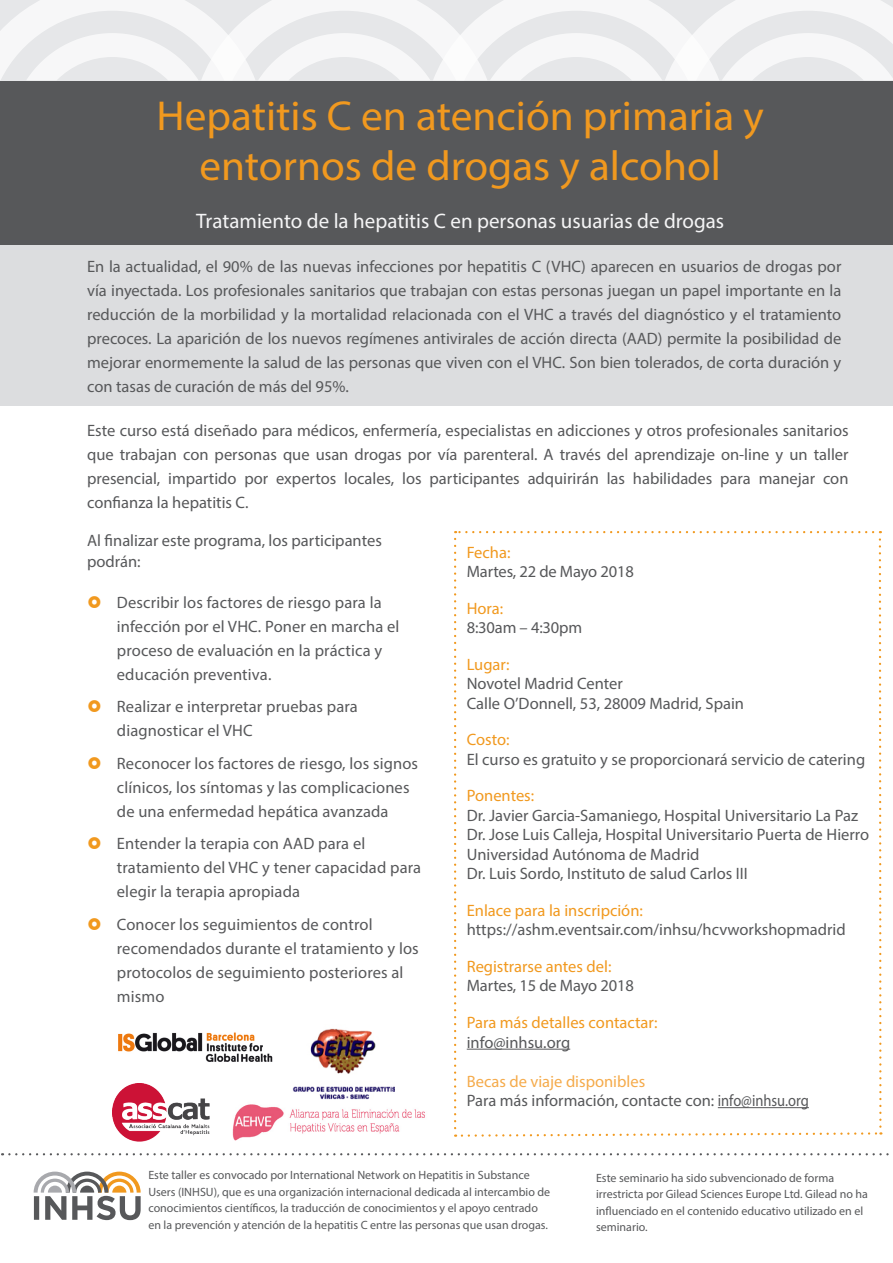
<style>
.page{position:relative;width:893px;height:1263px;background:#fff}
.page>*{position:absolute;margin:0;border:0;box-sizing:border-box;transform-origin:0 0}
.t1{font:42px/49.5px "Myriad Pro";color:#f1991f;text-align:center}
.t2{font:21px "Myriad Pro";color:#f5f5f6}
.BULLET_POINTS{font:16.5px/24px "Myriad Pro";color:#57585a}
.t3{font:16.5px/19.5px "Myriad Pro";color:#f1991f}
.Numbers{font:16.5px/21px "Myriad Pro";color:#57585a}
.Numbers-2{font:12px/16.5px "Myriad Pro";color:#57585a}
.s1{color:#f1991f}
.s2{color:#57585a}
.s3{color:#f5ab4b}
</style>
<div class="page">
<svg style="left:454px;top:531px;width:429px;height:606px"></svg>
<div style="left:0;top:80px;width:893px;height:206px;background:#57585a"></div>
<div style="left:0;top:246px;width:893px;height:160px;background:#dcdddf"></div>
<hr style="left:467px;top:1049px;width:103px;height:1px;background:#57585a">
<hr style="left:718px;top:1107px;width:91px;height:1px;background:#57585a">
<svg style="left:2px;top:1153px;width:887px;height:2px"></svg>
<svg style="left:34px;top:1171px;width:107px;height:49px"></svg>
<svg style="left:0;top:0;width:893px;height:80px"></svg>
<img style="left:113px;top:1083px;width:97px;height:58px">
<img style="left:232px;top:1104px;width:193px;height:37px">
<img style="left:292px;top:1028px;width:102px;height:72px">
<img style="left:118px;top:1032px;width:155px;height:30px">
<p class="t1" style="left:157px;top:91px;width:609px">Hepatitis C en atención primaria y entornos de drogas y alcohol</p>
<p class="t2" style="left:196px;top:208px;width:530px">Tratamiento de la hepatitis C en personas usuarias de drogas</p>
<p class="BULLET_POINTS" style="left:87px;top:255px;width:756px;text-align:justify">En la actualidad, el 90% de las nuevas infecciones por hepatitis C (VHC) aparecen en usuarios de drogas por vía inyectada. Los profesionales sanitarios que trabajan con estas personas juegan un papel importante en la reducción de la morbilidad y la mortalidad relacionada con el VHC a través del diagnóstico y el tratamiento precoces. La aparición de los nuevos regímenes antivirales de acción directa (AAD) permite la posibilidad de mejorar enormemente la salud de las personas que viven con el VHC. Son bien tolerados, de corta duración y con tasas de curación de más del 95%.</p>
<p class="BULLET_POINTS" style="left:87px;top:418px;width:763px;text-align:justify">Este curso está diseñado para médicos, enfermería, especialistas en adicciones y otros profesionales sanitarios que trabajan con personas que usan drogas por vía parenteral. A través del aprendizaje on-line y un taller presencial, impartido por expertos locales, los participantes adquirirán las habilidades para manejar con confianza la hepatitis C.</p>
<p class="Numbers" style="left:87px;top:529px;width:296px">Al finalizar este programa, los participantes podrán:</p>
<p class="BULLET_POINTS" style="left:117px;top:590px;width:284px">Describir los factores de riesgo para la infección por el VHC. Poner en marcha el proceso de evaluación en la práctica y educación preventiva.</p>
<p class="BULLET_POINTS" style="left:117px;top:694px;width:242px">Realizar e interpretar pruebas para diagnosticar el VHC</p>
<p class="BULLET_POINTS" style="left:117px;top:751px;width:303px">Reconocer los factores de riesgo, los signos clínicos, los síntomas y las complicaciones de una enfermedad hepática avanzada</p>
<p class="BULLET_POINTS" style="left:117px;top:831px;width:306px">Entender la terapia con AAD para el tratamiento del VHC y tener capacidad para elegir la terapia apropiada</p>
<p class="BULLET_POINTS" style="left:117px;top:912px;width:303px">Conocer los seguimientos de control recomendados durante el tratamiento y los protocolos de seguimiento posteriores al mismo</p>
<p class="BULLET_POINTS" style="left:467px;top:542px;width:169px;line-height:19.5px"><span class="s1">Fecha:<br></span>Martes, 22 de Mayo 2018</p>
<p class="BULLET_POINTS" style="left:467px;top:598px;width:117px;line-height:19.5px"><span class="s1">Hora:<br></span>8:30am – 4:30pm</p>
<p class="BULLET_POINTS" style="left:467px;top:654px;width:279px;line-height:19.5px"><span class="s1">Lugar:<br></span>Novotel Madrid Center<br>Calle O’Donnell, 53, 28009 Madrid, Spain</p>
<p class="BULLET_POINTS" style="left:467px;top:730px;width:400px;line-height:19.5px"><span class="s1">Costo:<br></span>El curso es gratuito y se proporcionará servicio de catering</p>
<p class="BULLET_POINTS" style="left:467px;top:786px;width:404px;line-height:19.5px"><span class="s1">Ponentes:<br></span>Dr. Javier Garcia-Samaniego, Hospital Universitario La Paz Dr. Jose Luis Calleja, Hospital Universitario Puerta de Hierro Universidad Autónoma de Madrid<br>Dr. Luis Sordo, Instituto de salud Carlos III</p>
<p class="BULLET_POINTS" style="left:467px;top:900px;width:380px;line-height:19.5px"><span class="s1">Enlace para la inscripción: </span>https://ashm.eventsair.com/inhsu/hcvworkshopmadrid</p>
<p class="t3" style="left:467px;top:956px;width:169px">Registrarse antes del:<br><span class="s2">Martes, 15 de Mayo 2018</span></p>
<p class="t3" style="left:467px;top:1012px;width:192px">Para más detalles contactar: <span class="s2">info@inhsu.org</span></p>
<p class="BULLET_POINTS" style="left:467px;top:1071px;width:344px;line-height:19.5px"><span class="s3">Becas de viaje disponibles<br></span>Para más información, contacte con: info@inhsu.org</p>
<p class="Numbers-2" style="left:148px;top:1167px;width:403px">Este taller es convocado por International Network on Hepatitis in Substance Users (INHSU), que es una organización internacional dedicada al intercambio de conocimientos científicos, la traducción de conocimientos y el apoyo centrado en la prevención y atención de la hepatitis C entre las personas que usan drogas.</p>
<p class="Numbers-2" style="left:596px;top:1169px;width:273px">Este seminario ha sido subvencionado de forma irrestricta por Gilead Sciences Europe Ltd. Gilead no ha influenciado en el contenido educativo utilizado en el seminario.</p>
</div>
